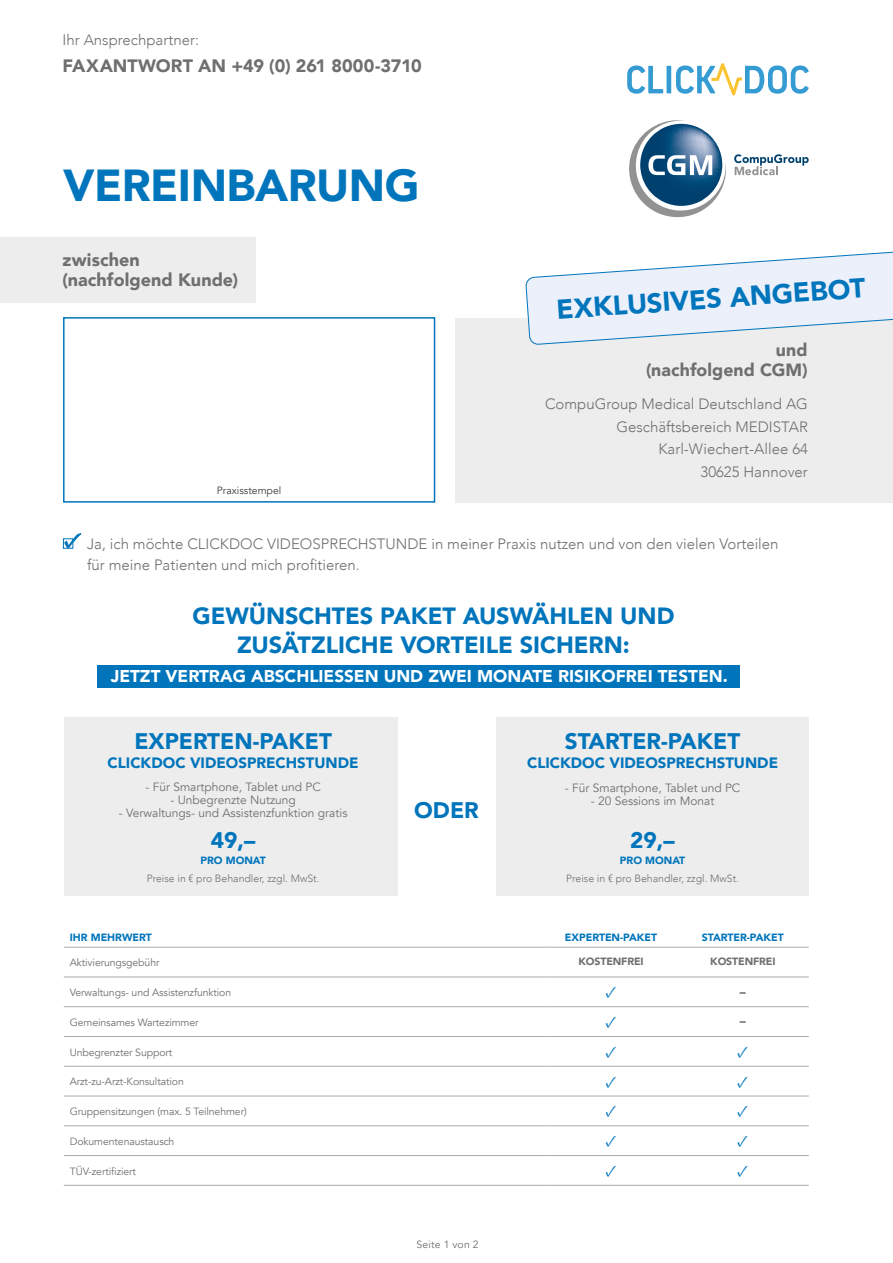
<style>
.page{position:relative;width:893px;height:1263px;background:#fff}
.page>*{position:absolute;margin:0;border:0;box-sizing:border-box;transform-origin:0 0}
.t1{font:900 44.7px "Avenir";letter-spacing:-.01em;color:#0075bc}
.t2{font:900 27.3px "Avenir";color:#0075bc}
.t3{font:900 23.4px/28.5px "Avenir";letter-spacing:-.005em;color:#0075bc;text-align:center}
.t4{font:900 22.5px "Avenir";color:#0075bc}
.t5{font:900 17.85px/20.1px "Avenir";letter-spacing:.005em;color:#706f6f}
.t6{font:900 17.7px/19.8px "Avenir";letter-spacing:.005em;color:#706f6f;text-align:right}
.t7{font:900 17.1px "Avenir";color:#fff}
.t8{font:16.5px "Minion Pro";color:#0075bc}
.t9{font:300 15px/22.5px "Avenir";color:#706f6f}
.t10{font:900 15px "Avenir";color:#0075bc}
.t11{font:12px "Avenir";color:#706f6f}
.t12{font:900 12px "Avenir";color:#706f6f}
.t13{font:10.5px "Avenir";letter-spacing:-.01em;color:#706f6f}
.t14{font:300 10.5px "Avenir";color:#706f6f}
.t15{font:900 10.5px "Avenir";color:#0075bc}
.t16{font:900 10.5px "Avenir";letter-spacing:-.01em;color:#706f6f}
.t17{font:10.5px "Avenir";color:#3c3c3b}
.t18{font:10.5px "Avenir";letter-spacing:.02em;color:#706f6f}
</style>
<div class="page">
<hr style="left:64px;top:947px;width:481px;height:1px;background:#b0a8aa">
<hr style="left:545px;top:947px;width:132px;height:1px;background:#b0a8aa">
<hr style="left:677px;top:947px;width:132px;height:1px;background:#b0a8aa">
<hr style="left:64px;top:976px;width:481px;height:1px;background:#b0a8aa">
<hr style="left:545px;top:976px;width:132px;height:1px;background:#b0a8aa">
<hr style="left:677px;top:976px;width:132px;height:1px;background:#b0a8aa">
<hr style="left:64px;top:1006px;width:481px;height:1px;background:#b0a8aa">
<hr style="left:545px;top:1006px;width:132px;height:1px;background:#b0a8aa">
<hr style="left:677px;top:1006px;width:132px;height:1px;background:#b0a8aa">
<hr style="left:64px;top:1036px;width:481px;height:1px;background:#b0a8aa">
<hr style="left:545px;top:1036px;width:132px;height:1px;background:#b0a8aa">
<hr style="left:677px;top:1036px;width:132px;height:1px;background:#b0a8aa">
<hr style="left:64px;top:1066px;width:481px;height:1px;background:#b0a8aa">
<hr style="left:545px;top:1066px;width:132px;height:1px;background:#b0a8aa">
<hr style="left:677px;top:1066px;width:132px;height:1px;background:#b0a8aa">
<hr style="left:64px;top:1096px;width:481px;height:1px;background:#b0a8aa">
<hr style="left:545px;top:1096px;width:132px;height:1px;background:#b0a8aa">
<hr style="left:677px;top:1096px;width:132px;height:1px;background:#b0a8aa">
<hr style="left:64px;top:1125px;width:481px;height:1px;background:#b0a8aa">
<hr style="left:545px;top:1125px;width:132px;height:1px;background:#b0a8aa">
<hr style="left:677px;top:1125px;width:132px;height:1px;background:#b0a8aa">
<hr style="left:64px;top:1155px;width:481px;height:1px;background:#b0a8aa">
<hr style="left:545px;top:1155px;width:132px;height:1px;background:#b0a8aa">
<hr style="left:677px;top:1155px;width:132px;height:1px;background:#b0a8aa">
<hr style="left:64px;top:1185px;width:481px;height:1px;background:#b0a8aa">
<hr style="left:545px;top:1185px;width:132px;height:1px;background:#b0a8aa">
<hr style="left:677px;top:1185px;width:132px;height:1px;background:#b0a8aa">
<div style="left:496px;top:717px;width:313px;height:178px;background:#ededed"></div>
<div style="left:64px;top:717px;width:333px;height:178px;background:#ededed"></div>
<div style="left:0;top:237px;width:255px;height:66px;background:#ededed"></div>
<div style="left:455px;top:318px;width:438px;height:185px;background:#ededed"></div>
<div style="left:63px;top:317px;width:372px;height:186px;border:2px solid #0075bc"></div>
<div style="left:63px;top:538px;width:10px;height:11px;border:1px solid #0075bc"></div>
<svg style="left:64px;top:533px;width:18px;height:16px"></svg>
<svg style="left:526px;top:251px;width:367px;height:93px"></svg>
<svg style="left:629px;top:120px;width:97px;height:98px"></svg>
<svg style="left:734px;top:154px;width:75px;height:21px"></svg>
<svg style="left:627px;top:66px;width:36px;height:28px"></svg>
<hr style="left:667px;top:66px;width:4px;height:27px;background:#349bd3">
<svg style="left:676px;top:63px;width:133px;height:32px"></svg>
<div style="left:98px;top:665px;width:642px;height:23px;background:#0075bc"></div>
<p class="t9" style="left:63px;top:28px;width:138px">Ihr Ansprechpartner:</p>
<p class="t5" style="left:63px;top:55px;width:361px">FAXANTWORT AN +49 (0) 261 8000-3710</p>
<h1 class="t1" style="left:63px;top:147px;width:358px">VEREINBARUNG</h1>
<p class="t5" style="left:63px;top:250px;width:177px">zwischen (nachfolgend Kunde)</p>
<p class="t17" style="left:217px;top:484px;width:66px">Praxisstempel</p>
<h2 class="t2" style="left:555px;top:286px;width:311px;rotate:-4deg">EXKLUSIVES ANGEBOT</h2>
<p class="t6" style="left:646px;top:340px;width:163px">und<br>(nachfolgend CGM)</p>
<p class="t9" style="left:545px;top:393px;width:264px;text-align:right">CompuGroup Medical Deutschland AG<br>Geschäftsbereich MEDISTAR<br>Karl-Wiechert-Allee 64<br>30625 Hannover</p>
<p class="t9" style="left:87px;top:533px;width:693px;line-height:21px">Ja, ich möchte CLICKDOC VIDEOSPRECHSTUNDE in meiner Praxis nutzen und von den vielen Vorteilen für meine Patienten und mich profitieren.</p>
<h3 class="t3" style="left:192px;top:601px;width:483px">GEWÜNSCHTES PAKET AUSWÄHLEN UND<br>ZUSÄTZLICHE VORTEILE SICHERN:</h3>
<p class="t7" style="left:111px;top:662px;width:618px">JETZT VERTRAG ABSCHLIESSEN UND ZWEI MONATE RISIKOFREI TESTEN.</p>
<h3 class="t4" style="left:134px;top:722px;width:199px">EXPERTEN-PAKET</h3>
<p class="t10" style="left:108px;top:750px;width:253px">CLICKDOC VIDEOSPRECHSTUNDE</p>
<p class="t11" style="left:145px;top:779px;width:177px">- Für Smartphone, Tablet und PC</p>
<p class="t11" style="left:170px;top:792px;width:127px">- Unbegrenzte Nutzung</p>
<p class="t11" style="left:119px;top:805px;width:230px">- Verwaltungs- und Assistenzfunktion gratis</p>
<h3 class="t4" style="left:211px;top:821px;width:46px">49,–</h3>
<p class="t15" style="left:200px;top:852px;width:67px">PRO MONAT</p>
<p class="t14" style="left:147px;top:872px;width:174px">Preise in € pro Behandler, zzgl. MwSt.</p>
<h3 class="t4" style="left:414px;top:790px;width:66px">ODER</h3>
<h3 class="t4" style="left:565px;top:722px;width:177px">STARTER-PAKET</h3>
<p class="t10" style="left:527px;top:750px;width:253px">CLICKDOC VIDEOSPRECHSTUNDE</p>
<p class="t11" style="left:565px;top:780px;width:177px">- Für Smartphone, Tablet und PC</p>
<p class="t11" style="left:591px;top:793px;width:125px">- 20 Sessions im Monat</p>
<h3 class="t4" style="left:630px;top:820px;width:46px">29,–</h3>
<p class="t15" style="left:620px;top:851px;width:67px">PRO MONAT</p>
<p class="t14" style="left:566px;top:872px;width:174px">Preise in € pro Behandler, zzgl. MwSt.</p>
<p class="t15" style="left:70px;top:928px;width:84px">IHR MEHRWERT</p>
<p class="t15" style="left:565px;top:928px;width:94px">EXPERTEN-PAKET</p>
<p class="t15" style="left:702px;top:928px;width:83px">STARTER-PAKET</p>
<p class="t13" style="left:70px;top:956px;width:91px">Aktivierungsgebühr</p>
<p class="t16" style="left:578px;top:952px;width:67px">KOSTENFREI</p>
<p class="t16" style="left:710px;top:952px;width:67px">KOSTENFREI</p>
<p class="t13" style="left:70px;top:986px;width:163px">Verwaltungs- und Assistenzfunktion</p>
<p class="t8" style="left:605px;top:981px;width:13px">✓</p>
<p class="t12" style="left:740px;top:981px;width:7px">–</p>
<p class="t13" style="left:70px;top:1016px;width:130px">Gemeinsames Wartezimmer</p>
<p class="t8" style="left:605px;top:1011px;width:13px">✓</p>
<p class="t12" style="left:740px;top:1011px;width:7px">–</p>
<p class="t13" style="left:70px;top:1046px;width:104px">Unbegrenzter Support</p>
<p class="t8" style="left:605px;top:1040px;width:13px">✓</p>
<p class="t8" style="left:737px;top:1040px;width:13px">✓</p>
<p class="t13" style="left:70px;top:1075px;width:116px">Arzt-zu-Arzt-Konsultation</p>
<p class="t8" style="left:605px;top:1070px;width:13px">✓</p>
<p class="t8" style="left:737px;top:1070px;width:13px">✓</p>
<p class="t13" style="left:70px;top:1105px;width:178px">Gruppensitzungen (max. 5 Teilnehmer)</p>
<p class="t8" style="left:605px;top:1100px;width:13px">✓</p>
<p class="t8" style="left:737px;top:1100px;width:13px">✓</p>
<p class="t13" style="left:70px;top:1135px;width:106px">Dokumentenaustausch</p>
<p class="t8" style="left:605px;top:1130px;width:13px">✓</p>
<p class="t8" style="left:737px;top:1130px;width:13px">✓</p>
<p class="t13" style="left:70px;top:1165px;width:68px">TÜV-zertifiziert</p>
<p class="t8" style="left:605px;top:1159px;width:13px">✓</p>
<p class="t8" style="left:737px;top:1159px;width:13px">✓</p>
<p class="t18" style="left:416px;top:1238px;width:64px">Seite 1 von 2</p>
</div>
